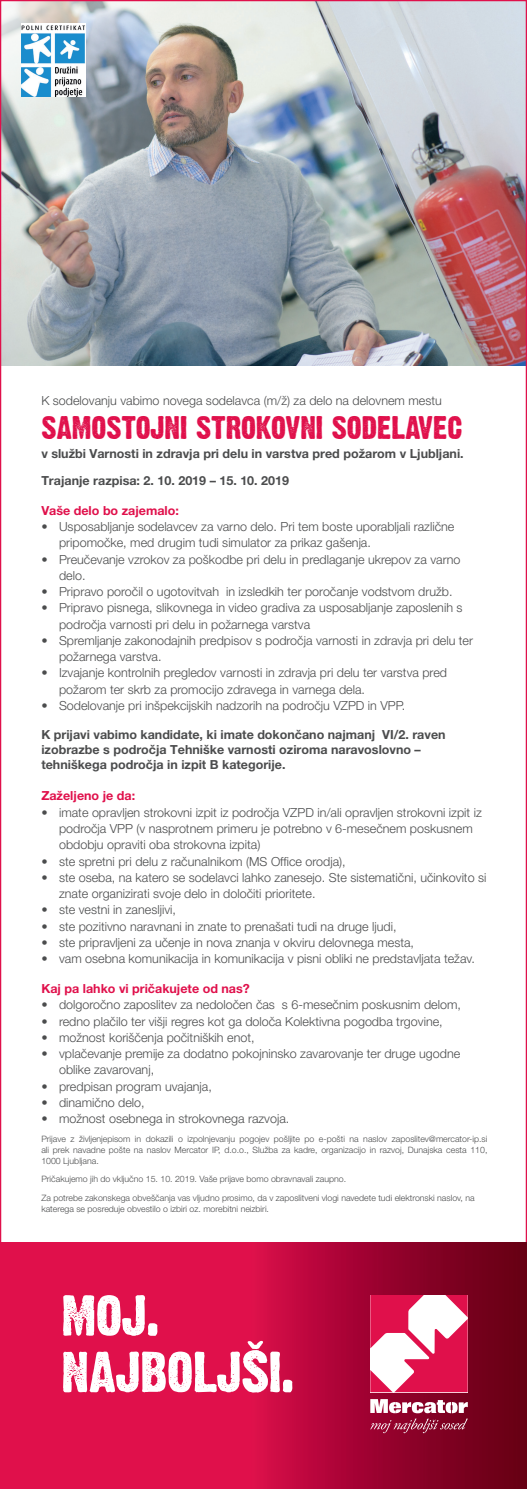
<style>
.page{position:relative;width:527px;height:1489px;background:#fff}
.page>*{position:absolute;margin:0;border:0;box-sizing:border-box;transform-origin:0 0}
.t1{font:56.5px/56.5px "Dirty Headline";letter-spacing:-.01em;color:#fff}
.t2{font:28.75px "Dirty Headline";color:#e0104b}
.t3{font:300 12.5px/16.2px "Helvetica Neue LT Pro";color:#4b4c4d}
.t4{font:700 12.5px/15px "Helvetica Neue LT Pro";color:#4b4c4d}
.t5{font:700 12.5px "Helvetica Neue LT Pro";color:#e0104b}
.t6{font:300 8.75px/11.2px "Helvetica Neue LT Pro";color:#4b4c4d;text-align:justify}
</style>
<div class="page">
<img style="left:2px;top:2px;width:522px;height:364px">
<img style="left:22px;top:24px;width:64px;height:73px">
<div style="left:0;top:1242px;width:526px;height:246px;background:#e0104b"></div>
<img style="left:267px;top:1242px;width:259px;height:246px">
<svg style="left:370px;top:1294px;width:97px;height:97px"></svg>
<svg style="left:370px;top:1398px;width:97px;height:34px;background:#ae506a"></svg>
<p class="t3" style="left:41px;top:392px;width:401px">K sodelovanju vabimo novega sodelavca (m/ž) za delo na delovnem mestu</p>
<h2 class="t2" style="left:41px;top:408px;width:422px">SAMOSTOJNI STROKOVNI SODELAVEC</h2>
<p class="t4" style="left:41px;top:439px;width:423px;line-height:27.1px">v službi Varnosti in zdravja pri delu in varstva pred požarom v Ljubljani.<br>Trajanje razpisa: 2. 10. 2019 – 15. 10. 2019</p>
<p class="t5" style="left:41px;top:502px;width:139px">Vaše delo bo zajemalo:</p>
<p class="t3" style="left:59px;top:518px;width:396px;text-indent:-18px">• Usposabljanje sodelavcev za varno delo. Pri tem boste uporabljali različne pripomočke, med drugim tudi simulator za prikaz gašenja.</p>
<p class="t3" style="left:59px;top:551px;width:402px;text-indent:-18px">• Preučevanje vzrokov za poškodbe pri delu in predlaganje ukrepov za varno delo.</p>
<p class="t3" style="left:41px;top:583px;width:412px">• Pripravo poročil o ugotovitvah in izsledkih ter poročanje vodstvom družb.</p>
<p class="t3" style="left:59px;top:599px;width:404px;text-indent:-18px">• Pripravo pisnega, slikovnega in video gradiva za usposabljanje zaposlenih s področja varnosti pri delu in požarnega varstva</p>
<p class="t3" style="left:59px;top:632px;width:415px;text-indent:-18px">• Spremljanje zakonodajnih predpisov s področja varnosti in zdravja pri delu ter požarnega varstva.</p>
<p class="t3" style="left:59px;top:664px;width:389px;text-indent:-18px">• Izvajanje kontrolnih pregledov varnosti in zdravja pri delu ter varstva pred požarom ter skrb za promocijo zdravega in varnega dela.</p>
<p class="t3" style="left:41px;top:697px;width:365px">• Sodelovanje pri inšpekcijskih nadzorih na področju VZPD in VPP.</p>
<p class="t4" style="left:41px;top:727px;width:405px">K prijavi vabimo kandidate, ki imate dokončano najmanj VI/2. raven izobrazbe s področja Tehniške varnosti oziroma naravoslovno – tehniškega področja in izpit B kategorije.</p>
<p class="t5" style="left:41px;top:788px;width:95px">Zaželjeno je da:</p>
<p class="t3" style="left:59px;top:803px;width:424px;text-indent:-18px">• imate opravljen strokovni izpit iz področja VZPD in/ali opravljen strokovni izpit iz področja VPP (v nasprotnem primeru je potrebno v 6-mesečnem poskusnem obdobju opraviti oba strokovna izpita)</p>
<p class="t3" style="left:41px;top:852px;width:305px">• ste spretni pri delu z računalnikom (MS Office orodja),</p>
<p class="t3" style="left:59px;top:868px;width:428px;text-indent:-18px">• ste oseba, na katero se sodelavci lahko zanesejo. Ste sistematični, učinkovito si znate organizirati svoje delo in določiti prioritete.</p>
<p class="t3" style="left:41px;top:901px;width:136px">• ste vestni in zanesljivi,</p>
<p class="t3" style="left:41px;top:917px;width:356px">• ste pozitivno naravnani in znate to prenašati tudi na druge ljudi,</p>
<p class="t3" style="left:41px;top:933px;width:374px">• ste pripravljeni za učenje in nova znanja v okviru delovnega mesta,</p>
<p class="t3" style="left:41px;top:950px;width:434px">• vam osebna komunikacija in komunikacija v pisni obliki ne predstavljata težav.</p>
<p class="t5" style="left:41px;top:980px;width:210px">Kaj pa lahko vi pričakujete od nas?</p>
<p class="t3" style="left:41px;top:996px;width:420px">• dolgoročno zaposlitev za nedoločen čas s 6-mesečnim poskusnim delom,</p>
<p class="t3" style="left:41px;top:1012px;width:402px">• redno plačilo ter višji regres kot ga določa Kolektivna pogodba trgovine,</p>
<p class="t3" style="left:41px;top:1028px;width:214px">• možnost koriščenja počitniških enot,</p>
<p class="t3" style="left:59px;top:1045px;width:402px;text-indent:-18px">• vplačevanje premije za dodatno pokojninsko zavarovanje ter druge ugodne oblike zavarovanj,</p>
<p class="t3" style="left:41px;top:1077px;width:172px">• predpisan program uvajanja,</p>
<p class="t3" style="left:41px;top:1093px;width:105px">• dinamično delo,</p>
<p class="t3" style="left:41px;top:1110px;width:249px">• možnost osebnega in strokovnega razvoja.</p>
<p class="t6" style="left:41px;top:1132px;width:447px">Prijave z življenjepisom in dokazili o izpolnjevanju pogojev pošljite po e-pošti na naslov zaposlitev@mercator-ip.si ali prek navadne pošte na naslov Mercator IP, d.o.o., Služba za kadre, organizacijo in razvoj, Dunajska cesta 110, 1000 Ljubljana.</p>
<p class="t6" style="left:41px;top:1169px;width:434px;line-height:18.4px">Pričakujemo jih do vključno 15. 10. 2019. Vaše prijave bomo obravnavali zaupno.<br>Za potrebe zakonskega obveščanja vas vljudno prosimo, da v zaposlitveni vlogi navedete tudi elektronski naslov, na</p>
<p class="t6" style="left:41px;top:1202px;width:229px">katerega se posreduje obvestilo o izbiri oz. morebitni neizbiri.</p>
<h1 class="t1" style="left:61px;top:1285px;width:234px">moj. najboljši.</h1>
</div>
